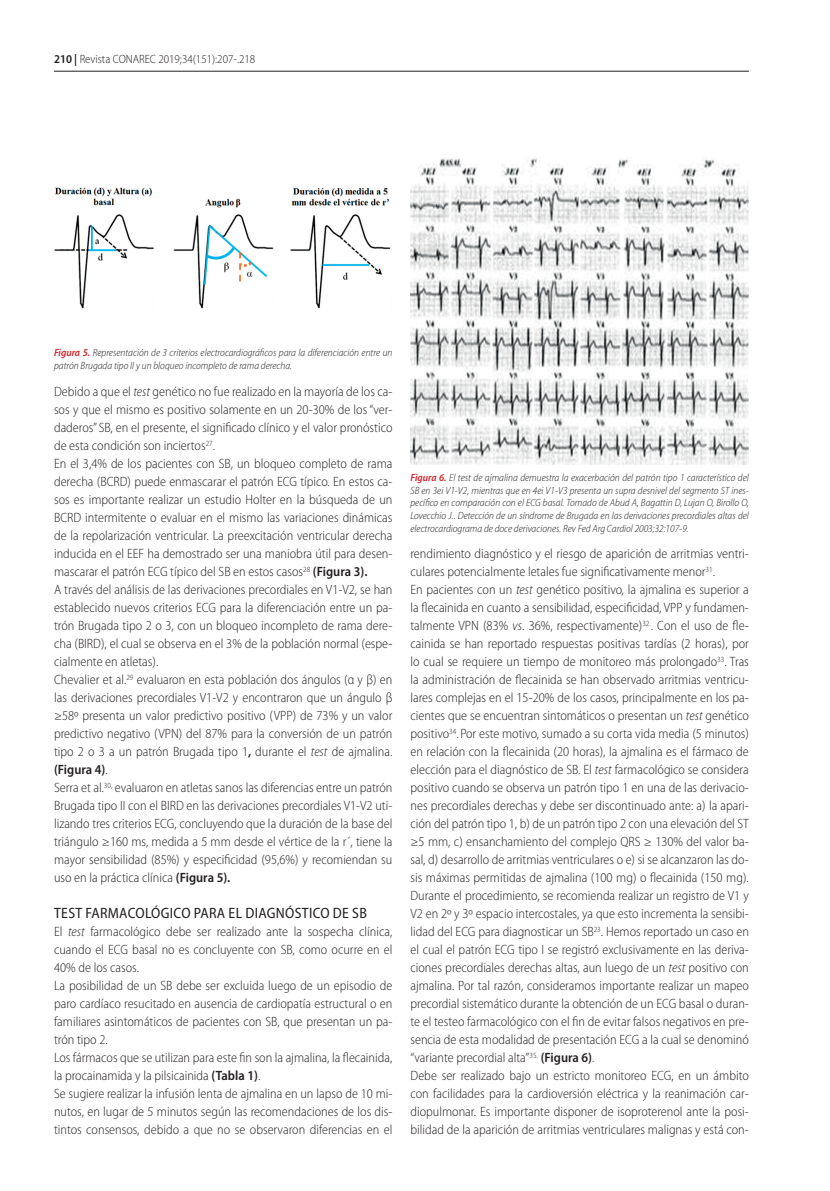
<style>
.page{position:relative;width:830px;height:1191px;background:#fff}
.page>*{position:absolute;margin:0;border:0;box-sizing:border-box;transform-origin:0 0}
.t1{font:semi-condensed 15px "Myriad Pro";letter-spacing:.02em;color:#231f20}
.t2{font:300 semi-condensed 13.5px/18px "Myriad Pro";color:#231f20}
.t3{font:300 semi-condensed 12px "Myriad Pro";color:#231f20}
.t4{font:italic 300 semi-condensed 10.5px/12.6px "Myriad Pro";color:#231f20}
.s1{font-weight:600}
.s2{font-weight:600;color:#d1232a}
.s3{font-style:italic}
</style>
<div class="page">
<hr style="left:54px;top:71px;width:694px;height:1px;background:#231f20">
<img style="left:54px;top:187px;width:337px;height:122px">
<img style="left:410px;top:158px;width:338px;height:306px">
<p class="t3" style="left:54px;top:52px;width:203px"><span class="s1">210 |</span> Revista CONAREC 2019;34(151):207-.218</p>
<p class="t4" style="left:54px;top:346px;width:340px"><span class="s2">Figura 5.</span> Representación de 3 criterios electrocardiográficos para la diferenciación entre un patrón Brugada tipo II y un bloqueo incompleto de rama derecha.</p>
<p class="t2" style="left:54px;top:382px;width:340px">Debido a que el <span class="s3">test</span> genético no fue realizado en la mayoría de los ca&shy;sos y que el mismo es positivo solamente en un 20-30% de los “ver&shy;daderos” SB, en el presente, el significado clínico y el valor pronóstico de esta condición son inciertos<sup>27</sup>.<br>En el 3,4% de los pacientes con SB, un bloqueo completo de rama derecha (BCRD) puede enmascarar el patrón ECG típico. En estos ca&shy;sos es importante realizar un estudio Holter en la búsqueda de un BCRD intermitente o evaluar en el mismo las variaciones dinámicas de la repolarización ventricular. La preexcitación ventricular derecha inducida en el EEF ha demostrado ser una maniobra útil para desen&shy;mascarar el patrón ECG típico del SB en estos casos<sup>28</sup> <span class="s1">(Figura 3).<br></span>A través del análisis de las derivaciones precordiales en V1-V2, se han establecido nuevos criterios ECG para la diferenciación entre un pa&shy;trón Brugada tipo 2 o 3, con un bloqueo incompleto de rama dere&shy;cha (BIRD), el cual se observa en el 3% de la población normal (espe&shy;cialmente en atletas).<br>Chevalier et al.<sup>29</sup> evaluaron en esta población dos ángulos (α y β) en las derivaciones precordiales V1-V2 y encontraron que un ángulo β ≥58º presenta un valor predictivo positivo (VPP) de 73% y un valor predictivo negativo (VPN) del 87% para la conversión de un patrón tipo 2 o 3 a un patrón Brugada tipo 1<span class="s1">,</span> durante el <span class="s3">test</span> de ajmalina. <span class="s1">(Figura 4)</span>.<br>Serra et al.<sup>30,</sup> evaluaron en atletas sanos las diferencias entre un patrón Brugada tipo II con el BIRD en las derivaciones precordiales V1-V2 uti&shy;lizando tres criterios ECG, concluyendo que la duración de la base del triángulo ≥160 ms, medida a 5 mm desde el vértice de la r´, tiene la mayor sensibilidad (85%) y especificidad (95,6%) y recomiendan su uso en la práctica clínica <span class="s1">(Figura 5).</span></p>
<p class="t1" style="left:54px;top:904px;width:314px">TEST FARMACOLÓGICO PARA EL DIAGNÓSTICO DE SB</p>
<p class="t2" style="left:54px;top:922px;width:340px">El <span class="s3">test</span> farmacológico debe ser realizado ante la sospecha clínica, cuando el ECG basal no es concluyente con SB, como ocurre en el 40% de los casos.<br>La posibilidad de un SB debe ser excluida luego de un episodio de paro cardíaco resucitado en ausencia de cardiopatía estructural o en familiares asintomáticos de pacientes con SB, que presentan un pa&shy;trón tipo 2.<br>Los fármacos que se utilizan para este fin son la ajmalina, la flecainida, la procainamida y la pilsicainida <span class="s1">(Tabla 1)</span>.<br>Se sugiere realizar la infusión lenta de ajmalina en un lapso de 10 mi&shy;nutos, en lugar de 5 minutos según las recomendaciones de los dis&shy;tintos consensos, debido a que no se observaron diferencias en el</p>
<p class="t4" style="left:410px;top:471px;width:340px;text-align:justify"><span class="s2">Figura 6.</span> El test de ajmalina demuestra la exacerbación del patrón tipo 1 característico del SB en 3ei V1-V2, mientras que en 4ei V1-V3 presenta un supra desnivel del segmento ST ines&shy;pecífico en comparación con el ECG basal. Tomado de Abud A, Bagattin D, Lujan O, Birollo O, Lovecchio J.. Detección de un síndrome de Brugada en las derivaciones precordiales altas del electrocardiograma de doce derivaciones. Rev Fed Arg Cardiol 2003;32:107-9.</p>
<p class="t2" style="left:410px;top:544px;width:340px">rendimiento diagnóstico y el riesgo de aparición de arritmias ventri&shy;culares potencialmente letales fue significativamente menor<sup>31</sup>.<br>En pacientes con un <span class="s3">test</span> genético positivo<span class="s3">,</span> la ajmalina es superior a la flecainida en cuanto a sensibilidad, especificidad, VPP y fundamen&shy;talmente VPN (83% <span class="s3">vs</span>. 36%, respectivamente)<sup>32.</sup>. Con el uso de fle&shy;cainida se han reportado respuestas positivas tardías (2 horas), por lo cual se requiere un tiempo de monitoreo más prolongado<sup>33</sup>. Tras la administración de flecainida se han observado arritmias ventricu&shy;lares complejas en el 15-20% de los casos, principalmente en los pa&shy;cientes que se encuentran sintomáticos o presentan un <span class="s3">test</span> genético positivo<sup>34</sup>. Por este motivo, sumado a su corta vida media (5 minutos) en relación con la flecainida (20 horas), la ajmalina es el fármaco de elección para el diagnóstico de SB. El <span class="s3">test</span> farmacológico se considera positivo cuando se observa un patrón tipo 1 en una de las derivacio&shy;nes precordiales derechas y debe ser discontinuado ante: a) la apari&shy;ción del patrón tipo 1, b) de un patrón tipo 2 con una elevación del ST ≥5 mm, c) ensanchamiento del complejo QRS ≥ 130% del valor ba&shy;sal, d) desarrollo de arritmias ventriculares o e) si se alcanzaron las do&shy;sis máximas permitidas de ajmalina (100 mg) o flecainida (150 mg).<br>Durante el procedimiento, se recomienda realizar un registro de V1 y V2 en 2º y 3º espacio intercostales, ya que esto incrementa la sensibi&shy;lidad del ECG para diagnosticar un SB<sup>23</sup>. Hemos reportado un caso en el cual el patrón ECG tipo I se registró exclusivamente en las deriva&shy;ciones precordiales derechas altas, aun luego de un <span class="s3">test</span> positivo con ajmalina. Por tal razón, consideramos importante realizar un mapeo precordial sistemático durante la obtención de un ECG basal o duran&shy;te el testeo farmacológico con el fin de evitar falsos negativos en pre&shy;sencia de esta modalidad de presentación ECG a la cual se denominó “variante precordial alta” <sup>35.</sup> <span class="s1">(Figura 6)</span>.<br>Debe ser realizado bajo un estricto monitoreo ECG, en un ámbito con facilidades para la cardioversión eléctrica y la reanimación car&shy;diopulmonar. Es importante disponer de isoproterenol ante la posi&shy;bilidad de la aparición de arritmias ventriculares malignas y está con-</p>
</div>
